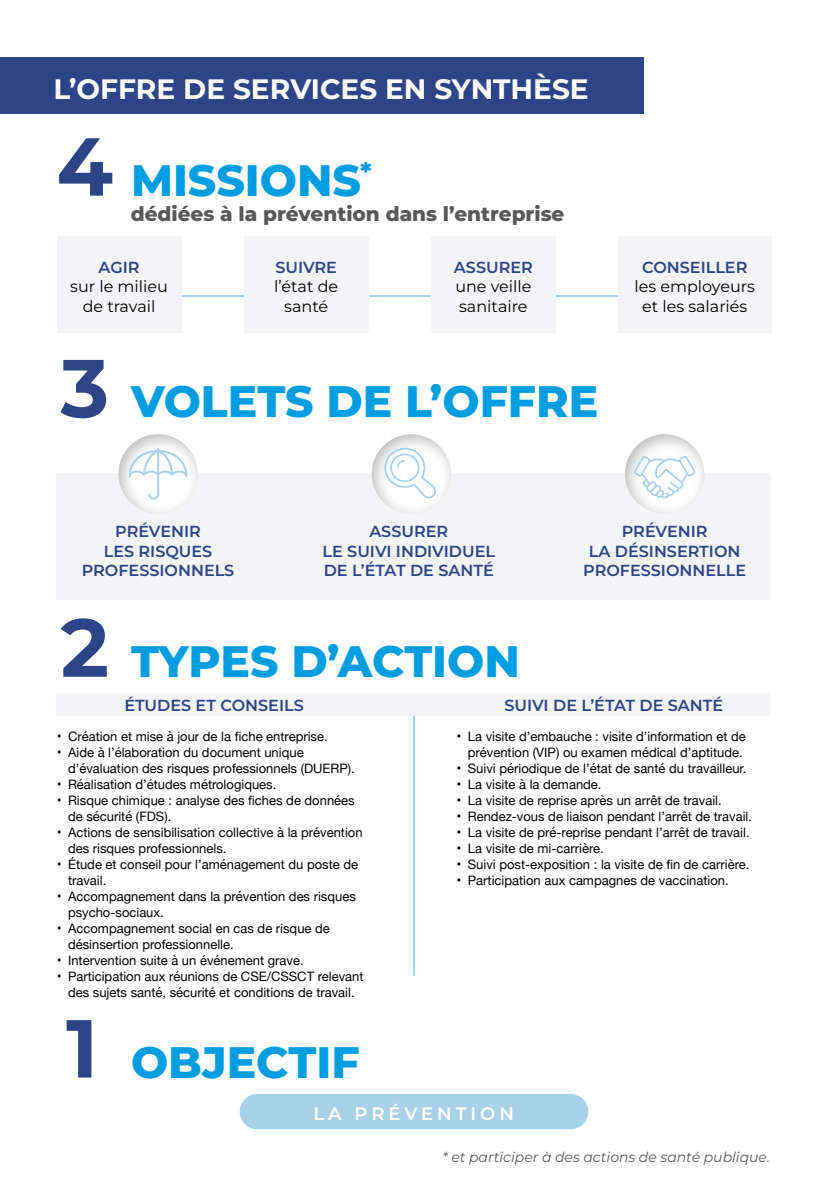
<style>
.page{position:relative;width:828px;height:1191px;background:#fff}
.page>*{position:absolute;margin:0;border:0;box-sizing:border-box;transform-origin:0 0}
.t1{font:700 82px "Montserrat";color:#2c4586}
.t2{font:800 44px "Montserrat";color:#009de0}
.t3{font:700 28px "Montserrat";color:#fff}
.t4{font:800 20px "Montserrat";color:#585857}
.t5{font:600 18px "Montserrat";letter-spacing:.22em;color:#fff}
.t6{font:600 16px/19.2px "Montserrat";color:#2c4586;text-align:center}
.t7{font:16px/19.2px "Montserrat";color:#000;text-align:center}
.t8{font:italic 14px "Montserrat";color:#585857}
.t9{font:13px/16px "Helvetica Neue";color:#000}
.s1{font-size:14px}
</style>
<div class="page">
<div style="left:57px;top:473px;width:714px;height:127px;background:#f4f4f7"></div>
<div style="left:115px;top:433px;width:84px;height:84px;background:#000;opacity:.3"></div>
<div style="left:369px;top:433px;width:84px;height:84px;background:#000;opacity:.3"></div>
<div style="left:622px;top:433px;width:84px;height:84px;background:#000;opacity:.3"></div>
<div style="left:0;top:57px;width:643px;height:56px;background:#2c4586"></div>
<svg style="left:384px;top:448px;width:52px;height:50px"></svg>
<svg style="left:634px;top:456px;width:61px;height:42px"></svg>
<svg style="left:129px;top:448px;width:58px;height:51px"></svg>
<div style="left:57px;top:693px;width:714px;height:22px;background:#f4f4f7"></div>
<hr style="left:70px;top:295px;width:687px;height:2px;background:#a8d1e9">
<div style="left:57px;top:236px;width:124px;height:97px;background:#f4f4f7"></div>
<div style="left:244px;top:236px;width:125px;height:97px;background:#f4f4f7"></div>
<div style="left:431px;top:236px;width:125px;height:97px;background:#f4f4f7"></div>
<div style="left:618px;top:236px;width:153px;height:97px;background:#f4f4f7"></div>
<hr style="left:413px;top:715px;width:2px;height:260px;background:#a8d1e9">
<div style="left:240px;top:1094px;width:348px;height:35px;background:#a8d1e9;border-radius:18px"></div>
<h3 class="t3" style="left:54px;top:70px;width:536px">L’OFFRE DE SERVICES EN SYNTHÈSE</h3>
<h1 class="t1" style="left:57px;top:112px;width:58px">4</h1>
<h2 class="t2" style="left:131px;top:151px;width:242px">MISSIONS<sup>*</sup></h2>
<h3 class="t4" style="left:131px;top:201px;width:435px">dédiées à la prévention dans l’entreprise</h3>
<p class="t6" style="left:99px;top:257px;width:42px">AGIR</p>
<p class="t7" style="left:70px;top:277px;width:99px">sur le milieu de travail</p>
<p class="t6" style="left:275px;top:257px;width:63px">SUIVRE</p>
<p class="t7" style="left:274px;top:277px;width:66px">l’état de santé</p>
<p class="t6" style="left:454px;top:257px;width:80px">ASSURER</p>
<p class="t7" style="left:455px;top:277px;width:78px;text-align:left">une veille sanitaire</p>
<h1 class="t1" style="left:61px;top:333px;width:50px">3</h1>
<h2 class="t2" style="left:131px;top:372px;width:469px">VOLETS DE L’OFFRE</h2>
<p class="t6" style="left:642px;top:257px;width:107px">CONSEILLER</p>
<p class="t7" style="left:634px;top:277px;width:122px">les employeurs et les salariés</p>
<p class="t6" style="left:82px;top:521px;width:154px">PRÉVENIR<br>LES RISQUES<br>PROFESSIONNELS</p>
<p class="t6" style="left:322px;top:521px;width:174px">ASSURER<br>LE SUIVI INDIVIDUEL<br>DE L’ÉTAT DE SANTÉ</p>
<h1 class="t1" style="left:61px;top:593px;width:50px">2</h1>
<h2 class="t2" style="left:131px;top:632px;width:390px">TYPES D’ACTION</h2>
<p class="t6" style="left:583px;top:521px;width:164px">PRÉVENIR<br>LA DÉSINSERTION<br>PROFESSIONNELLE</p>
<p class="t6" style="left:124px;top:695px;width:181px">ÉTUDES ET CONSEILS</p>
<p class="t9" style="left:57px;top:729px;width:272px"><span class="s1">•</span> Création et mise à jour de la fiche entreprise.</p>
<p class="t9" style="left:68px;top:745px;width:288px;text-indent:-11px"><span class="s1">•</span> Aide à l’élaboration du document unique d’évaluation des risques professionnels (DUERP).</p>
<p class="t9" style="left:57px;top:777px;width:221px"><span class="s1">•</span> Réalisation d’études métrologiques.</p>
<p class="t9" style="left:68px;top:793px;width:288px;text-indent:-11px"><span class="s1">•</span> Risque chimique : analyse des fiches de données de sécurité (FDS).</p>
<p class="t9" style="left:68px;top:825px;width:296px;text-indent:-11px"><span class="s1">•</span> Actions de sensibilisation collective à la prévention des risques professionnels.</p>
<p class="t9" style="left:68px;top:857px;width:291px;text-indent:-11px"><span class="s1">•</span> Étude et conseil pour l’aménagement du poste de travail.</p>
<p class="t9" style="left:68px;top:889px;width:289px;text-indent:-11px"><span class="s1">•</span> Accompagnement dans la prévention des risques psycho-sociaux.</p>
<p class="t9" style="left:68px;top:921px;width:263px;text-indent:-11px"><span class="s1">•</span> Accompagnement social en cas de risque de désinsertion professionnelle.</p>
<p class="t9" style="left:57px;top:953px;width:248px"><span class="s1">•</span> Intervention suite à un événement grave.</p>
<p class="t9" style="left:57px;top:969px;width:308px;text-align:center"><span class="s1">•</span> Participation aux réunions de CSE/CSSCT relevant des sujets santé, sécurité et conditions de travail.</p>
<h1 class="t1" style="left:66px;top:993px;width:34px">1</h1>
<h2 class="t2" style="left:131px;top:1032px;width:230px">OBJECTIF</h2>
<p class="t6" style="left:504px;top:695px;width:220px">SUIVI DE L’ÉTAT DE SANTÉ</p>
<p class="t9" style="left:456px;top:729px;width:291px;text-align:right"><span class="s1">•</span> La visite d’embauche : visite d’information et de prévention (VIP) ou examen médical d’aptitude.</p>
<p class="t9" style="left:456px;top:761px;width:291px"><span class="s1">•</span> Suivi périodique de l’état de santé du travailleur.</p>
<p class="t9" style="left:456px;top:777px;width:146px"><span class="s1">•</span> La visite à la demande.</p>
<p class="t9" style="left:456px;top:793px;width:267px"><span class="s1">•</span> La visite de reprise après un arrêt de travail.</p>
<p class="t9" style="left:456px;top:809px;width:297px"><span class="s1">•</span> Rendez-vous de liaison pendant l’arrêt de travail.</p>
<p class="t9" style="left:456px;top:825px;width:295px"><span class="s1">•</span> La visite de pré-reprise pendant l’arrêt de travail.</p>
<p class="t9" style="left:456px;top:841px;width:149px"><span class="s1">•</span> La visite de mi-carrière.</p>
<p class="t9" style="left:456px;top:857px;width:294px"><span class="s1">•</span> Suivi post-exposition : la visite de fin de carrière.</p>
<p class="t9" style="left:456px;top:873px;width:274px"><span class="s1">•</span> Participation aux campagnes de vaccination.</p>
<h3 class="t5" style="left:313px;top:1102px;width:202px">LA PRÉVENTION</h3>
<p class="t8" style="left:442px;top:1148px;width:329px">* et participer à des actions de santé publique.</p>
</div>
